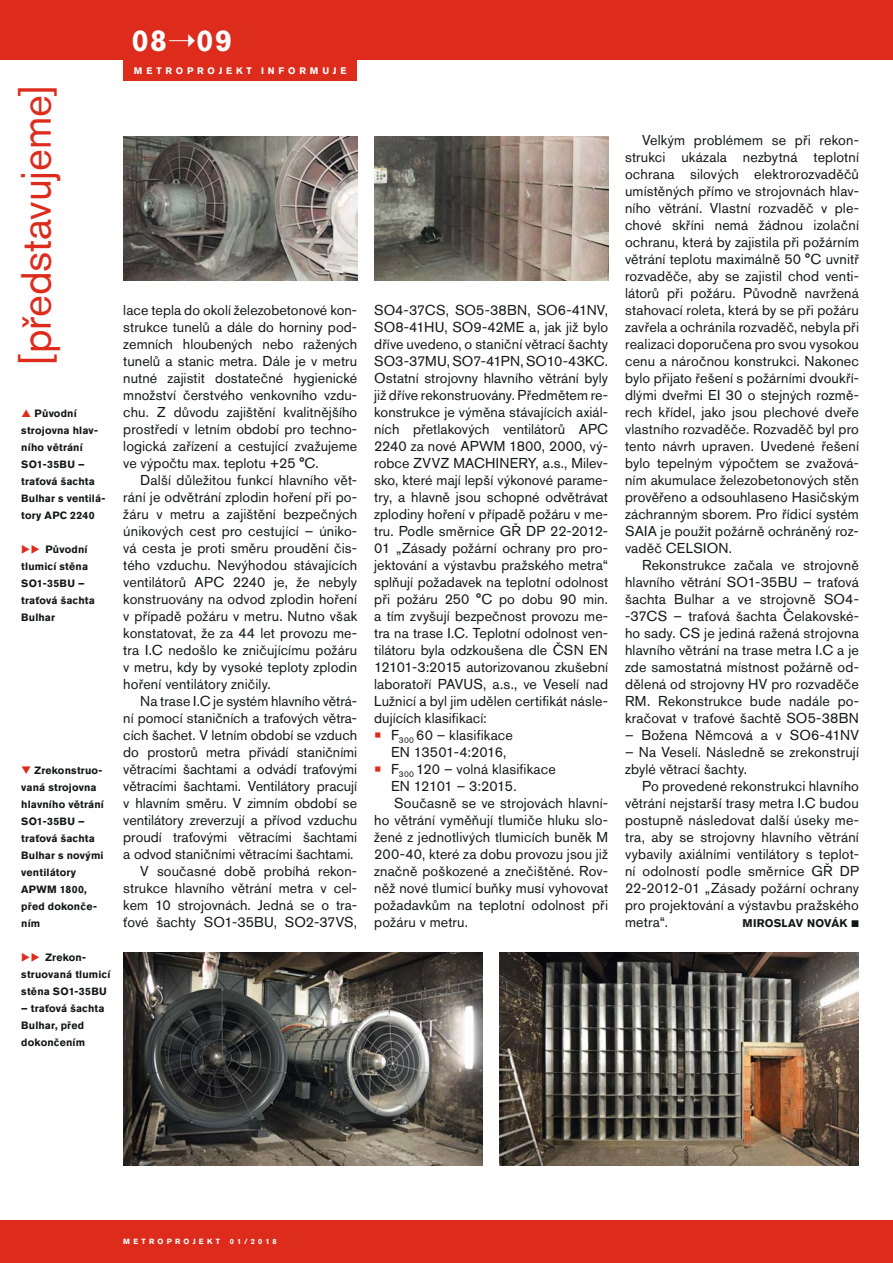
<style>
.page{position:relative;width:893px;height:1263px;background:#fff}
.page>*{position:absolute;margin:0;border:0;box-sizing:border-box;transform-origin:0 0}
.t1{font:42px "Akzidenz Grotesk CE";letter-spacing:-.005em;color:#dd2b1c}
.t2{font:700 30px "Akzidenz Grotesk CE";color:#fff}
.t3{font:14.25px/17px "Akzidenz Grotesk CE";letter-spacing:.005em;color:#151616;text-align:justify}
.t4{font:14.25px "Akzidenz Grotesk CE";letter-spacing:-.03em;color:#151616}
.t5{font:700 11.1px "Akzidenz Grotesk CE";letter-spacing:.02em;color:#151616}
.t6{font:700 10.5px/17px "Akzidenz Grotesk CE";letter-spacing:.015em;color:#151616}
.t7{font:700 9.3px "Akzidenz Grotesk CE";letter-spacing:.405em;color:#fff}
.t8{font:700 7.5px "Akzidenz Grotesk CE";letter-spacing:.43em;color:#fff}
.s1{color:#dd2b1c}
.s2{font-size:22.5px;color:#dd2b1c}
</style>
<div class="page">
<div style="left:0;top:0;width:893px;height:60px;background:#dd2b1c"></div>
<img style="left:123px;top:952px;width:360px;height:213px">
<img style="left:123px;top:136px;width:234px;height:145px">
<img style="left:374px;top:136px;width:234px;height:145px">
<img style="left:500px;top:952px;width:359px;height:213px">
<div style="left:0;top:1220px;width:893px;height:43px;background:#dd2b1c"></div>
<div style="left:123px;top:0;width:234px;height:81px;background:#dd2b1c"></div>
<h1 class="t1" style="left:21px;top:365px;width:281px;rotate:-90deg">[představujeme]</h1>
<p class="t6" style="left:21px;top:406px;width:86px;text-indent:13px">Původní strojovna hlav&shy;ního větrání<br>SO1-35BU – traťová šachta<br>Bulhar s ventilá&shy;tory APC 2240</p>
<p class="t6" style="left:21px;top:542px;width:75px"><span class="s1">◆◆</span> Původní tlumicí stěna<br>SO1-35BU – traťová šachta<br>Bulhar</p>
<p class="t6" style="left:21px;top:763px;width:84px"><span class="s1">❑</span> Zrekonstruo&shy;vaná strojovna hlavního větrání<br>SO1-35BU – traťová šachta<br>Bulhar s novými ventilátory<br>APWM 1800, před dokonče&shy;ním</p>
<p class="t6" style="left:21px;top:950px;width:91px"><span class="s1">◆◆</span> Zrekon&shy;struovaná tlumicí stěna SO1-35BU</p>
<p class="t6" style="left:21px;top:1001px;width:85px">– traťová šachta<br>Bulhar, před dokončením</p>
<h2 class="t2" style="left:132px;top:30px;width:102px">08➝09</h2>
<p class="t7" style="left:134px;top:68px;width:214px">METROPROJEKT INFORMUJE</p>
<p class="t3" style="left:123px;top:303px;width:235px">lace tepla do okolí železobetonové kon&shy;strukce tunelů a dále do horniny pod&shy;zemních hloubených nebo ražených tunelů a stanic metra. Dále je v metru nutné zajistit dostatečné hygienické množství čerstvého venkovního vzdu&shy;chu. Z důvodu zajištění kvalitnějšího prostředí v letním období pro techno&shy;logická zařízení a cestující zvažujeme ve výpočtu max. teplotu +25 °C.</p>
<p class="t3" style="left:123px;top:473px;width:235px;text-indent:17px">Další důležitou funkcí hlavního vět&shy;rání je odvětrání zplodin hoření při po&shy;žáru v metru a zajištění bezpečných únikových cest pro cestující – úniko&shy;vá cesta je proti směru proudění čis&shy;tého vzduchu. Nevýhodou stávajících ventilátorů APC 2240 je, že nebyly konstruovány na odvod zplodin hoření v případě požáru v metru. Nutno však konstatovat, že za 44 let provozu me&shy;tra I.C nedošlo ke zničujícímu požáru v metru, kdy by vysoké teploty zplodin hoření ventilátory zničily.</p>
<p class="t3" style="left:123px;top:694px;width:235px;text-align:right">Na trase I.C je systém hlavního větrá-<br>ní pomocí staničních a traťových větra&shy;cích šachet. V letním období se vzduch do prostorů metra přivádí staničními větracími šachtami a odvádí traťovými větracími šachtami. Ventilátory pracují v hlavním směru. V zimním období se ventilátory zreverzují a přívod vzduchu proudí traťovými větracími šachtami a odvod staničními větracími šachtami.<br>V současné době probíhá rekon&shy;strukce hlavního větrání metra v cel&shy;kem 10 strojovnách. Jedná se o tra&shy;ťové šachty SO1-35BU, SO2-37VS,</p>
<p class="t3" style="left:374px;top:303px;width:235px">SO4-37CS, SO5-38BN, SO6-41NV, SO8-41HU, SO9-42ME a, jak již bylo dříve uvedeno, o staniční větrací šachty SO3-37MU, SO7-41PN, SO10-43KC.<br>Ostatní strojovny hlavního větrání byly již dříve rekonstruovány. Předmětem re&shy;konstrukce je výměna stávajících axiál&shy;ních přetlakových ventilátorů APC 2240 za nové APWM 1800, 2000, vý&shy;robce ZVVZ MACHINERY, a.s., Milev&shy;sko, které mají lepší výkonové parame&shy;try, a hlavně jsou schopné odvětrávat zplodiny hoření v případě požáru v me&shy;tru. Podle směrnice GŘ DP 22-2012- 01 „Zásady požární ochrany pro pro&shy;jektování a výstavbu pražského metra“ splňují požadavek na teplotní odolnost při požáru 250 °C po dobu 90 min. a tím zvyšují bezpečnost provozu me&shy;tra na trase I.C. Teplotní odolnost ven&shy;tilátoru byla odzkoušena dle ČSN EN 12101-3:2015 autorizovanou zkušební laboratoří PAVUS, a.s., ve Veselí nad Lužnicí a byl jim udělen certifikát násle&shy;dujících klasifikací:</p>
<p class="t3" style="left:391px;top:728px;width:123px;text-indent:-17px"><span class="s2">•</span> F<sub>300</sub> 60 – klasifikace<br>EN 13501-4:2016,</p>
<p class="t3" style="left:374px;top:762px;width:183px"><span class="s2">•</span> F<sub>300</sub> 120 – volná klasifikace</p>
<p class="t4" style="left:391px;top:781px;width:127px">EN 12101 – 3:2015.</p>
<p class="t3" style="left:394px;top:796px;width:215px">Současně se ve strojovách hlavní-</p>
<p class="t3" style="left:374px;top:813px;width:235px">ho větrání vyměňují tlumiče hluku slo-</p>
<p class="t3" style="left:374px;top:830px;width:235px">žené z jednotlivých tlumicích buněk M</p>
<p class="t3" style="left:374px;top:847px;width:235px">200-40, které za dobu provozu jsou již</p>
<p class="t3" style="left:374px;top:864px;width:235px">značně poškozené a znečištěné. Rov-</p>
<p class="t3" style="left:374px;top:881px;width:235px">něž nové tlumicí buňky musí vyhovovat</p>
<p class="t3" style="left:374px;top:898px;width:235px">požadavkům na teplotní odolnost při</p>
<p class="t3" style="left:374px;top:915px;width:95px">požáru v metru.</p>
<p class="t3" style="left:625px;top:133px;width:235px;text-indent:17px">Velkým problémem se při rekon&shy;strukci ukázala nezbytná teplotní ochrana silových elektrorozvaděčů umístěných přímo ve strojovnách hlav&shy;ního větrání. Vlastní rozvaděč v ple&shy;chové skříni nemá žádnou izolační ochranu, která by zajistila při požárním větrání teplotu maximálně 50 °C uvnitř rozvaděče, aby se zajistil chod venti&shy;látorů při požáru. Původně navržená stahovací roleta, která by se při požáru zavřela a ochránila rozvaděč, nebyla při realizaci doporučena pro svou vysokou cenu a náročnou konstrukci. Nakonec bylo přijato řešení s požárními dvoukří&shy;dlými dveřmi EI 30 o stejných rozmě&shy;rech křídel, jako jsou plechové dveře vlastního rozvaděče. Rozvaděč byl pro tento návrh upraven. Uvedené řešení bylo tepelným výpočtem se zvažová&shy;ním akumulace železobetonových stěn prověřeno a odsouhlaseno Hasičským záchranným sborem. Pro řídicí systém SAIA je použit požárně ochráněný roz&shy;vaděč CELSION.</p>
<p class="t3" style="left:625px;top:558px;width:235px;text-indent:17px">Rekonstrukce začala ve strojovně hlavního větrání SO1-35BU – traťová šachta Bulhar a ve strojovně SO4- -37CS – traťová šachta Čelakovské&shy;ho sady. CS je jediná ražená strojovna hlavního větrání na trase metra I.C a je zde samostatná místnost požárně od&shy;dělená od strojovny HV pro rozvaděče RM. Rekonstrukce bude nadále po&shy;kračovat v traťové šachtě SO5-38BN</p>
<p class="t3" style="left:625px;top:728px;width:235px">– Božena Němcová a v SO6-41NV</p>
<p class="t3" style="left:625px;top:745px;width:235px">– Na Veselí. Následně se zrekonstrují zbylé větrací šachty.</p>
<p class="t3" style="left:625px;top:779px;width:235px;text-indent:17px">Po provedené rekonstrukci hlavního větrání nejstarší trasy metra I.C budou postupně následovat další úseky me&shy;tra, aby se strojovny hlavního větrání vybavily axiálními ventilátory s teplot&shy;ní odolností podle směrnice GŘ DP 22-2012-01 „Zásady požární ochrany pro projektování a výstavbu pražského metra“.</p>
<p class="t5" style="left:743px;top:919px;width:118px">MIROSLAV NOVÁK ■</p>
<p class="t8" style="left:123px;top:1238px;width:98px">METROPROJEKT</p>
<p class="t8" style="left:230px;top:1238px;width:48px">01/2018</p>
</div>
